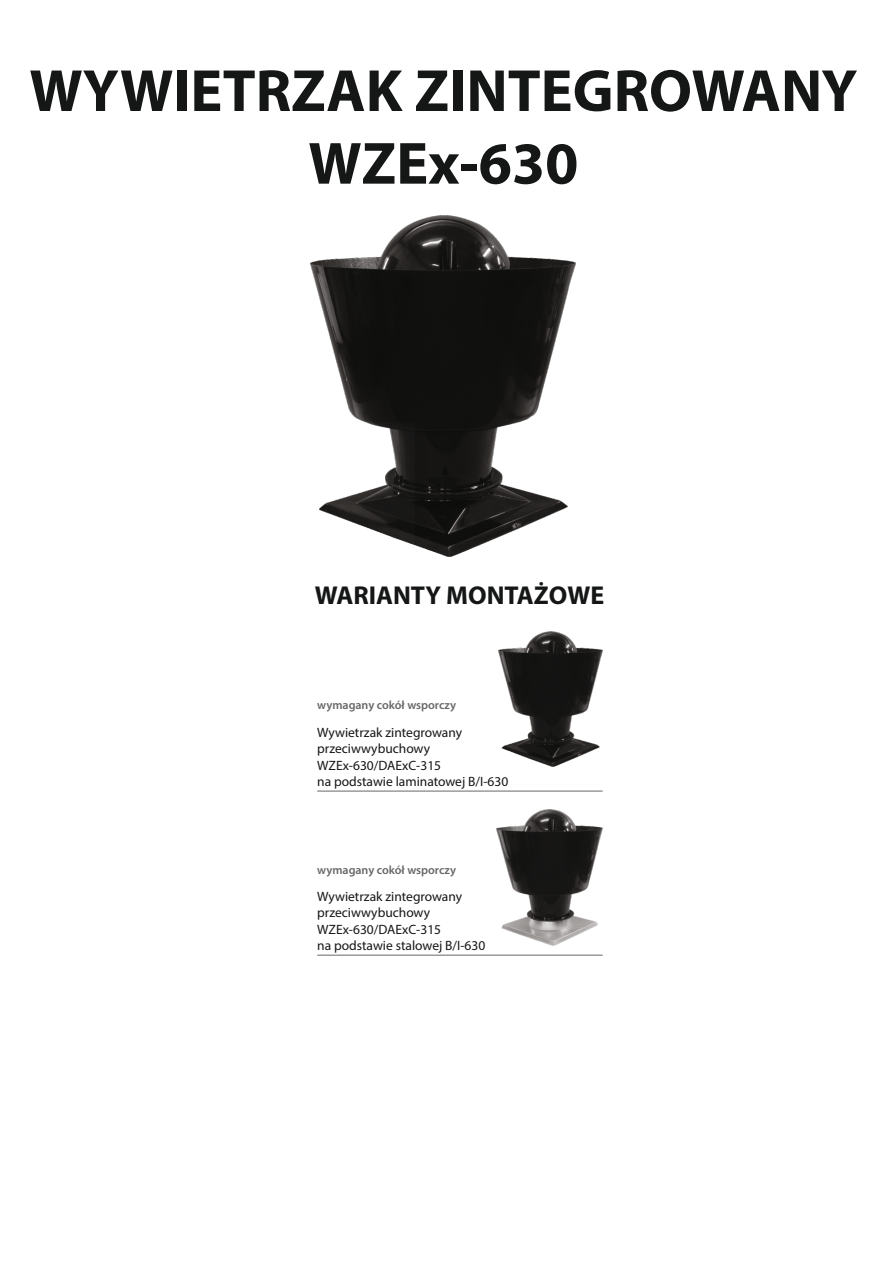
<style>
.page{position:relative;width:893px;height:1263px;background:#fff}
.page>*{position:absolute;margin:0;border:0;box-sizing:border-box;transform-origin:0 0}
.t1{font:700 60px/72.6px "Myriad Pro";color:#151616;text-align:center}
.t2{font:700 25.95px "Myriad Pro";color:#151616}
.t3{font:13.5px/16.2px "Myriad Pro";color:#151616}
.t4{font:600 12px "Myriad Pro";color:#686868}
</style>
<div class="page">
<hr style="left:317px;top:791px;width:286px;height:1px;background:#686868">
<hr style="left:317px;top:955px;width:286px;height:1px;background:#686868">
<img style="left:311px;top:216px;width:264px;height:340px">
<img style="left:499px;top:632px;width:104px;height:134px">
<img style="left:497px;top:809px;width:106px;height:137px">
<h1 class="t1" style="left:29px;top:60px;width:829px">WYWIETRZAK ZINTEGROWANY<br>WZEx-630</h1>
<h2 class="t2" style="left:315px;top:584px;width:291px">WARIANTY MONTAŻOWE</h2>
<p class="t4" style="left:317px;top:700px;width:140px">wymagany cokół wsporczy</p>
<p class="t3" style="left:317px;top:726px;width:193px">Wywietrzak zintegrowany przeciwwybuchowy<br>WZEx-630/DAExC-315<br>na podstawie laminatowej B/I-630</p>
<p class="t4" style="left:317px;top:865px;width:140px">wymagany cokół wsporczy</p>
<p class="t3" style="left:317px;top:889px;width:170px">Wywietrzak zintegrowany przeciwwybuchowy<br>WZEx-630/DAExC-315<br>na podstawie stalowej B/I-630</p>
</div>
